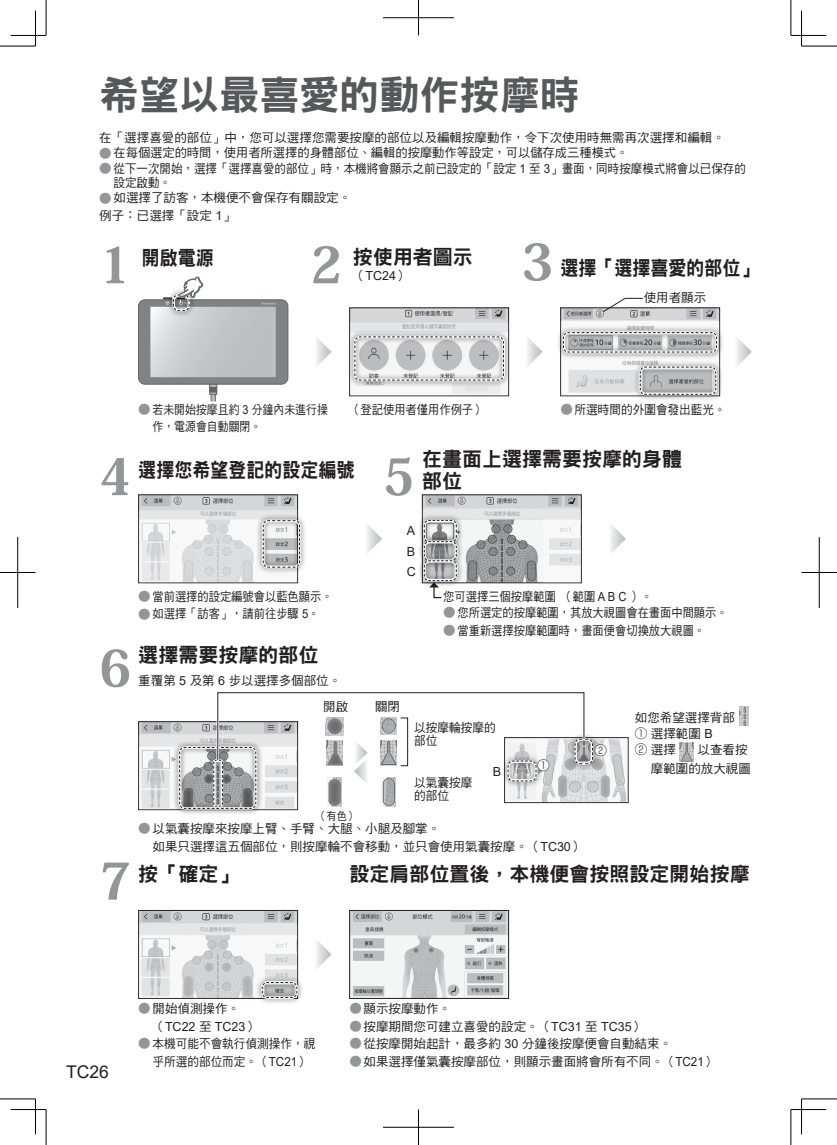
<style>
.page{position:relative;width:837px;height:1145px;background:#fff}
.page>*{position:absolute;margin:0;border:0;box-sizing:border-box;transform-origin:0 0}
.Big_Number{font:800 50px "Koz Min Pro";color:#939598}
.Big_Title{font:40px "DF Hei Std W9";color:#57585a}
.Procedure{font:20px/22.5px "DF Hei Std W9";color:#231f20}
.Procedure-2{font:20px "DF Hei Std W9";color:#231f20;scale:.9 1}
.t1{font:17.5px "Arial";color:#231f20}
.BodyL_10pt{font:12.5px/17.5px "DF Hei Std W5";color:#231f20}
.BodyL_10pt-2{font:12.5px "DF Hei Std W5";color:#231f20;scale:.9 1}
.BodyL_10pt-3{font:12.5px/13.8px "DF Hei Std W5";color:#231f20;scale:.92 1}
.BodyL_10pt-4{font:12.5px/13.1px "DF Hei Std W5";color:#231f20;scale:.93 1}
.BodyL_10pt-5{font:12.5px "DF Hei Std W5";color:#231f20;scale:.87 1}
.Procedure-3{font:12.5px "Arial";color:#231f20}
.BodyL_10pt-6{font:12.5px "Arial";color:#231f20}
.BodyL_10pt-7{font:300 12.5px "Shin Go Pro";color:#231f20}
.BodyL_10pt-8{font:11.25px "DF Hei Std W5";color:#231f20;scale:.9 1}
.s1{font-family:"Shin Go Pro";font-weight:300;color:#939598}
.s2{font-family:"Arial"}
.s3{font-family:"DF Hei Std W5"}
.s4{font-family:"Shin Go Pro";font-weight:300}
</style>
<div class="page">
<img style="left:351px;top:912px;width:155px;height:84px">
<div style="left:349px;top:910px;width:159px;height:88px;border:1px solid #231f20"></div>
<img style="left:424px;top:496px;width:155px;height:12px">
<div style="left:422px;top:494px;width:159px;height:89px;border:1px solid #231f20"></div>
<img style="left:140px;top:496px;width:156px;height:14px">
<div style="left:138px;top:494px;width:160px;height:89px;border:1px solid #231f20"></div>
<img style="left:140px;top:912px;width:156px;height:11px">
<div style="left:138px;top:910px;width:160px;height:88px;border:1px solid #231f20"></div>
<img style="left:351px;top:309px;width:155px;height:13px">
<svg style="left:316px;top:337px;width:15px;height:30px"></svg>
<svg style="left:527px;top:337px;width:15px;height:30px"></svg>
<svg style="left:737px;top:338px;width:14px;height:28px"></svg>
<svg style="left:367px;top:524px;width:15px;height:29px"></svg>
<svg style="left:316px;top:940px;width:15px;height:29px"></svg>
<svg style="left:611px;top:525px;width:14px;height:28px"></svg>
<div style="left:256px;top:514px;width:50px;height:60px;background:#231f20;opacity:.75"></div>
<svg style="left:139px;top:510px;width:161px;height:72px"></svg>
<div style="left:347px;top:330px;width:163px;height:57px;background:#231f20;opacity:.75"></div>
<svg style="left:350px;top:322px;width:158px;height:73px"></svg>
<div style="left:255px;top:975px;width:49px;height:29px;background:#231f20;opacity:.75"></div>
<div style="left:261px;top:981px;width:37px;height:18px;border:2px solid #fff;border-radius:5px"></div>
<svg style="left:139px;top:923px;width:158px;height:75px"></svg>
<div style="left:172px;top:740px;width:91px;height:75px;background:#231f20;opacity:.85"></div>
<div style="left:417px;top:514px;width:46px;height:34px;background:#231f20;opacity:.75"></div>
<div style="left:417px;top:535px;width:46px;height:32px;background:#231f20;opacity:.75"></div>
<div style="left:417px;top:554px;width:46px;height:33px;background:#231f20;opacity:.75"></div>
<svg style="left:422px;top:508px;width:158px;height:91px"></svg>
<img style="left:739px;top:706px;width:9px;height:19px">
<img style="left:679px;top:742px;width:14px;height:19px">
<img style="left:562px;top:309px;width:155px;height:12px">
<div style="left:633px;top:360px;width:89px;height:41px;background:#231f20;opacity:.75"></div>
<div style="left:556px;top:325px;width:167px;height:34px;background:#231f20;opacity:.75"></div>
<svg style="left:560px;top:321px;width:159px;height:74px"></svg>
<svg style="left:602px;top:298px;width:41px;height:14px"></svg>
<svg style="left:139px;top:692px;width:488px;height:117px"></svg>
<svg style="left:209px;top:384px;width:8px;height:18px"></svg>
<div style="left:138px;top:300px;width:150px;height:84px;background:#808285;border-radius:6px"></div>
<div style="left:138px;top:300px;width:150px;height:84px;border:1px solid #636366;border-radius:6px"></div>
<svg style="left:150px;top:276px;width:126px;height:101px"></svg>
<hr style="left:0;top:46px;width:35px;height:1px;background:#000">
<hr style="left:801px;top:46px;width:35px;height:1px;background:#000">
<hr style="left:0;top:1098px;width:35px;height:1px;background:#000">
<hr style="left:801px;top:1098px;width:35px;height:1px;background:#000">
<hr style="left:46px;top:0;width:1px;height:35px;background:#000">
<hr style="left:46px;top:1109px;width:1px;height:35px;background:#000">
<hr style="left:790px;top:0;width:1px;height:35px;background:#000">
<hr style="left:790px;top:1109px;width:1px;height:35px;background:#000">
<hr style="left:11px;top:35px;width:35px;height:1px;background:#000">
<hr style="left:790px;top:35px;width:36px;height:1px;background:#000">
<hr style="left:11px;top:1109px;width:35px;height:1px;background:#000">
<hr style="left:790px;top:1109px;width:36px;height:1px;background:#000">
<hr style="left:35px;top:11px;width:1px;height:35px;background:#000">
<hr style="left:35px;top:1098px;width:1px;height:36px;background:#000">
<hr style="left:801px;top:11px;width:1px;height:35px;background:#000">
<hr style="left:801px;top:1098px;width:1px;height:36px;background:#000">
<hr style="left:383px;top:18px;width:71px;height:1px;background:#000">
<hr style="left:418px;top:0;width:1px;height:35px;background:#000">
<hr style="left:383px;top:1127px;width:71px;height:1px;background:#000">
<hr style="left:418px;top:1109px;width:1px;height:35px;background:#000">
<hr style="left:0;top:572px;width:35px;height:1px;background:#000">
<hr style="left:18px;top:537px;width:1px;height:71px;background:#000">
<hr style="left:801px;top:572px;width:35px;height:1px;background:#000">
<hr style="left:818px;top:537px;width:1px;height:71px;background:#000">
<p class="Big_Title" style="left:99px;top:73px;width:481px">希望以最喜愛的動作按摩時</p>
<p class="BodyL_10pt" style="left:99px;top:128px;width:627px">在「選擇喜愛的部位」中，您可以選擇您需要按摩的部位以及編輯按摩動作，令下次使用時無需再次選擇和編輯。</p>
<p class="BodyL_10pt" style="left:99px;top:144px;width:530px"><span class="s1">●</span>在每個選定的時間，使用者所選擇的身體部位、編輯的按摩動作等設定，可以儲存成三種模式。</p>
<p class="BodyL_10pt-3" style="left:113px;top:161px;width:688px;text-indent:-14px"><span class="s1">●</span>從下一次開始，選擇「選擇喜愛的部位」時，本機將會顯示之前已設定的「設定 <span class="s2">1</span> 至 <span class="s2">3</span>」畫面，同時按摩模式將會以已保存的設定啟動。</p>
<p class="BodyL_10pt" style="left:99px;top:189px;width:253px"><span class="s1">●</span>如選擇了訪客，本機便不會保存有關設定。</p>
<p class="BodyL_10pt" style="left:99px;top:206px;width:137px">例子：已選擇「設定 <span class="s2">1</span>」</p>
<p class="Big_Number" style="left:99px;top:228px;width:34px">1</p>
<p class="Procedure-2" style="left:142px;top:247px;width:81px">開啟電源</p>
<p class="Big_Number" style="left:310px;top:228px;width:34px">2</p>
<p class="Procedure" style="left:353px;top:245px;width:121px">按使用者圖示</p>
<p class="Procedure-3" style="left:353px;top:267px;width:57px"><span class="s3">（</span>TC24<span class="s3">）</span></p>
<p class="Big_Number" style="left:521px;top:225px;width:34px">3</p>
<p class="Procedure-2" style="left:560px;top:257px;width:222px">選擇「選擇喜愛的部位」</p>
<p class="BodyL_10pt" style="left:643px;top:289px;width:64px">使用者顯示</p>
<p class="BodyL_10pt-5" style="left:138px;top:403px;width:219px"><span class="s1">●</span>若未開始按摩且約 <span class="s2">3</span> 分鐘內未進行操</p>
<p class="BodyL_10pt-4" style="left:560px;top:403px;width:179px"><span class="s1">●</span>所選時間的外圍會發出藍光。</p>
<p class="BodyL_10pt-5" style="left:152px;top:420px;width:126px">作，電源會自動關閉。</p>
<p class="BodyL_10pt-2" style="left:349px;top:403px;width:151px">（登記使用者僅用作例子）</p>
<p class="Big_Number" style="left:99px;top:439px;width:34px">4</p>
<p class="Procedure-2" style="left:138px;top:459px;width:241px">選擇您希望登記的設定編號</p>
<p class="Big_Number" style="left:383px;top:439px;width:34px">5</p>
<p class="Procedure" style="left:422px;top:447px;width:261px">在畫面上選擇需要按摩的身體部位</p>
<p class="BodyL_10pt-6" style="left:406px;top:522px;width:10px">A</p>
<p class="BodyL_10pt-6" style="left:406px;top:543px;width:10px">B</p>
<p class="BodyL_10pt-2" style="left:138px;top:589px;width:217px"><span class="s1">●</span>當前選擇的設定編號會以藍色顯示。</p>
<p class="BodyL_10pt-2" style="left:138px;top:607px;width:203px"><span class="s1">●</span>如選擇「訪客」，請前往步驟 <span class="s2">5</span>。</p>
<p class="Big_Number" style="left:99px;top:631px;width:34px">6</p>
<p class="Procedure" style="left:138px;top:643px;width:181px">選擇需要按摩的部位</p>
<p class="BodyL_10pt" style="left:138px;top:671px;width:204px">重覆第 <span class="s2">5</span> 及第 <span class="s2">6</span> 步以選擇多個部位。</p>
<p class="BodyL_10pt" style="left:323px;top:697px;width:26px">開啟</p>
<p class="BodyL_10pt" style="left:375px;top:697px;width:26px">關閉</p>
<p class="BodyL_10pt-6" style="left:406px;top:563px;width:11px">C</p>
<p class="BodyL_10pt-2" style="left:443px;top:589px;width:233px">您可選擇三個按摩範圍（範圍 <span class="s2">A B C</span> ）。</p>
<p class="BodyL_10pt-2" style="left:443px;top:606px;width:317px"><span class="s1">●</span>您所選定的按摩範圍，其放大視圖會在畫面中間顯示。</p>
<p class="BodyL_10pt-2" style="left:443px;top:623px;width:292px"><span class="s1">●</span>當重新選擇按摩範圍時，畫面便會切換放大視圖。</p>
<p class="BodyL_10pt-4" style="left:414px;top:720px;width:89px">以按摩輪按摩的部位</p>
<p class="BodyL_10pt-4" style="left:414px;top:775px;width:64px">以氣囊按摩的部位</p>
<p class="BodyL_10pt-6" style="left:493px;top:762px;width:10px">B</p>
<p class="BodyL_10pt-7" style="left:537px;top:755px;width:14px">①</p>
<p class="BodyL_10pt-7" style="left:594px;top:740px;width:14px">②</p>
<p class="BodyL_10pt" style="left:634px;top:708px;width:102px">如您希望選擇背部</p>
<p class="BodyL_10pt" style="left:634px;top:724px;width:79px"><span class="s4">①</span> 選擇範圍 <span class="s2">B</span></p>
<p class="BodyL_10pt" style="left:634px;top:740px;width:42px"><span class="s4">②</span> 選擇</p>
<p class="BodyL_10pt" style="left:650px;top:739px;width:101px;line-height:19.5px;text-align:right">以查看按<br>摩範圍的放大視圖</p>
<p class="BodyL_10pt-8" style="left:316px;top:809px;width:46px">（有色）</p>
<p class="BodyL_10pt" style="left:152px;top:819px;width:432px;text-indent:-14px"><span class="s1">●</span>以氣囊按摩來按摩上臂、手臂、大腿、小腿及腳掌。<br>如果只選擇這五個部位，則按摩輪不會移動，並只會使用氣囊按摩。（<span class="s2">TC30</span>）</p>
<p class="Big_Number" style="left:99px;top:843px;width:34px">7</p>
<p class="Procedure" style="left:138px;top:862px;width:101px">按「確定」</p>
<p class="Procedure" style="left:349px;top:861px;width:401px">設定肩部位置後，本機便會按照設定開始按摩</p>
<h3 class="t1" style="left:66px;top:1059px;width:44px">TC26</h3>
<p class="BodyL_10pt" style="left:152px;top:999px;width:107px;text-indent:-14px"><span class="s1">●</span>開始偵測操作。（<span class="s2">TC22</span> 至 <span class="s2">TC23</span>）</p>
<p class="BodyL_10pt-4" style="left:152px;top:1034px;width:177px;line-height:17.5px;text-indent:-14px"><span class="s1">●</span>本機可能不會執行偵測操作，視乎所選的部位而定。（<span class="s2">TC21</span>）</p>
<p class="BodyL_10pt" style="left:349px;top:999px;width:103px"><span class="s1">●</span>顯示按摩動作。</p>
<p class="BodyL_10pt" style="left:349px;top:1017px;width:296px"><span class="s1">●</span>按摩期間您可建立喜愛的設定。（<span class="s2">TC31</span> 至 <span class="s2">TC35</span>）</p>
<p class="BodyL_10pt" style="left:349px;top:1034px;width:324px"><span class="s1">●</span>從按摩開始起計，最多約 <span class="s2">30</span> 分鐘後按摩便會自動結束。</p>
<p class="BodyL_10pt" style="left:349px;top:1052px;width:367px"><span class="s1">●</span>如果選擇僅氣囊按摩部位，則顯示畫面將會所有不同。（<span class="s2">TC21</span>）</p>
</div>
